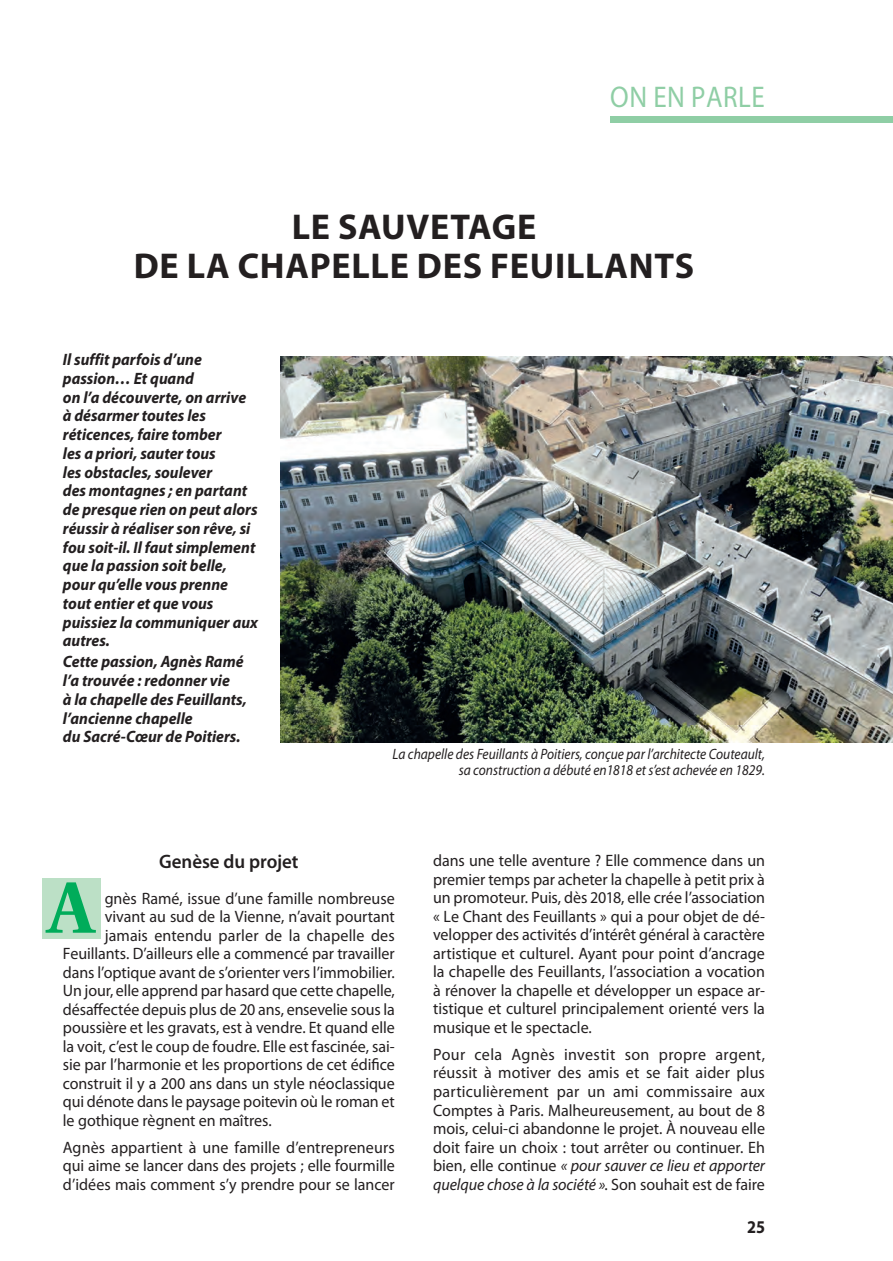
<style>
.page{position:relative;width:893px;height:1261px;background:#fff}
.page>*{position:absolute;margin:0;border:0;box-sizing:border-box;transform-origin:0 0}
.t1{font:700 72.75px "Utopia";color:#00ac5a}
.t2{font:700 36px/39px "Myriad Pro";letter-spacing:.02em;color:#231f20;text-align:center}
.t3{font:30px "Myriad Pro";letter-spacing:.02em;color:#8fcea5;scale:.9 1}
.t4{font:600 19.5px "Myriad Pro";letter-spacing:-.005em;color:#231f20}
.t5{font:700 18px "Myriad Pro";color:#231f20;scale:.9 1}
.t6{font:16.5px/18.6px "Myriad Pro";letter-spacing:-.005em;color:#231f20;text-align:justify}
.t7{font:italic 700 16.5px/18.8px "Myriad Pro";color:#231f20;scale:.95 1}
.t8{font:italic 15px/16.5px "Myriad Pro";color:#231f20;text-align:right;scale:.9 1}
.s1{font-style:italic}
</style>
<div class="page">
<div style="left:610px;top:116px;width:282px;height:6px;background:#8fcea5"></div>
<img style="left:281px;top:356px;width:611px;height:386px">
<div style="left:42px;top:878px;width:58px;height:60px;background:#bce0c6"></div>
<h3 class="t3" style="left:610px;top:78px;width:173px">ON EN PARLE</h3>
<h2 class="t2" style="left:134px;top:206px;width:561px">LE SAUVETAGE<br>DE LA CHAPELLE DES FEUILLANTS</h2>
<p class="t7" style="left:63px;top:350px;width:207px">Il suffit parfois d’une passion… Et quand<br>on l’a découverte, on arrive à désarmer toutes les réticences, faire tomber<br>les a priori, sauter tous<br>les obstacles, soulever<br>des montagnes ; en partant de presque rien on peut alors réussir à réaliser son rêve, si fou soit-il. Il faut simplement que la passion soit belle, pour qu’elle vous prenne tout entier et que vous puissiez la communiquer aux autres.</p>
<p class="t7" style="left:63px;top:652px;width:195px">Cette passion, Agnès Ramé l’a trouvée : redonner vie<br>à la chapelle des Feuillants, l’ancienne chapelle<br>du Sacré-Cœur de Poitiers.</p>
<p class="t8" style="left:392px;top:745px;width:415px">La chapelle des Feuillants à Poitiers, conçue par l’architecte Couteault, sa construction a débuté en1818 et s’est achevée en 1829.</p>
<p class="t4" style="left:159px;top:849px;width:141px">Genèse du projet</p>
<p class="t6" style="left:105px;top:889px;width:291px">gnès Ramé, issue d’une famille nombreuse</p>
<p class="t6" style="left:105px;top:907px;width:291px">vivant au sud de la Vienne, n’avait pourtant</p>
<p class="t6" style="left:105px;top:926px;width:291px">jamais entendu parler de la chapelle des</p>
<p class="t6" style="left:63px;top:944px;width:333px">Feuillants. D’ailleurs elle a commencé par travailler</p>
<p class="t6" style="left:63px;top:963px;width:333px">dans l’optique avant de s’orienter vers l’immobilier.</p>
<p class="t6" style="left:63px;top:981px;width:333px">Un jour, elle apprend par hasard que cette chapelle,</p>
<p class="t6" style="left:63px;top:1000px;width:333px">désaffectée depuis plus de 20 ans, ensevelie sous la</p>
<p class="t6" style="left:63px;top:1018px;width:333px">poussière et les gravats, est à vendre. Et quand elle</p>
<p class="t6" style="left:63px;top:1037px;width:333px">la voit, c’est le coup de foudre. Elle est fascinée, sai-</p>
<p class="t6" style="left:63px;top:1055px;width:333px">sie par l’harmonie et les proportions de cet édifice</p>
<p class="t6" style="left:63px;top:1074px;width:333px">construit il y a 200 ans dans un style néoclassique</p>
<p class="t6" style="left:63px;top:1092px;width:333px">qui dénote dans le paysage poitevin où le roman et</p>
<p class="t6" style="left:63px;top:1111px;width:210px">le gothique règnent en maîtres.</p>
<p class="t6" style="left:63px;top:1138px;width:333px">Agnès appartient à une famille d’entrepreneurs qui aime se lancer dans des projets ; elle fourmille d’idées mais comment s’y prendre pour se lancer</p>
<h1 class="t1" style="left:48px;top:866px;width:48px">A</h1>
<p class="t6" style="left:433px;top:851px;width:333px">dans une telle aventure ? Elle commence dans un premier temps par acheter la chapelle à petit prix à un promoteur. Puis, dès 2018, elle crée l’association « Le Chant des Feuillants » qui a pour objet de dé&shy;velopper des activités d’intérêt général à caractère artistique et culturel. Ayant pour point d’ancrage la chapelle des Feuillants, l’association a vocation à rénover la chapelle et développer un espace ar&shy;tistique et culturel principalement orienté vers la musique et le spectacle.</p>
<p class="t6" style="left:433px;top:1045px;width:333px">Pour cela Agnès investit son propre argent, réussit à motiver des amis et se fait aider plus particulièrement par un ami commissaire aux Comptes à Paris. Malheureusement, au bout de 8 mois, celui-ci abandonne le projet. À nouveau elle doit faire un choix : tout arrêter ou continuer. Eh bien, elle continue <span class="s1">« pour sauver ce lieu et apporter quelque chose à la société »</span>. Son souhait est de faire</p>
<p class="t5" style="left:746px;top:1215px;width:21px">25</p>
</div>
